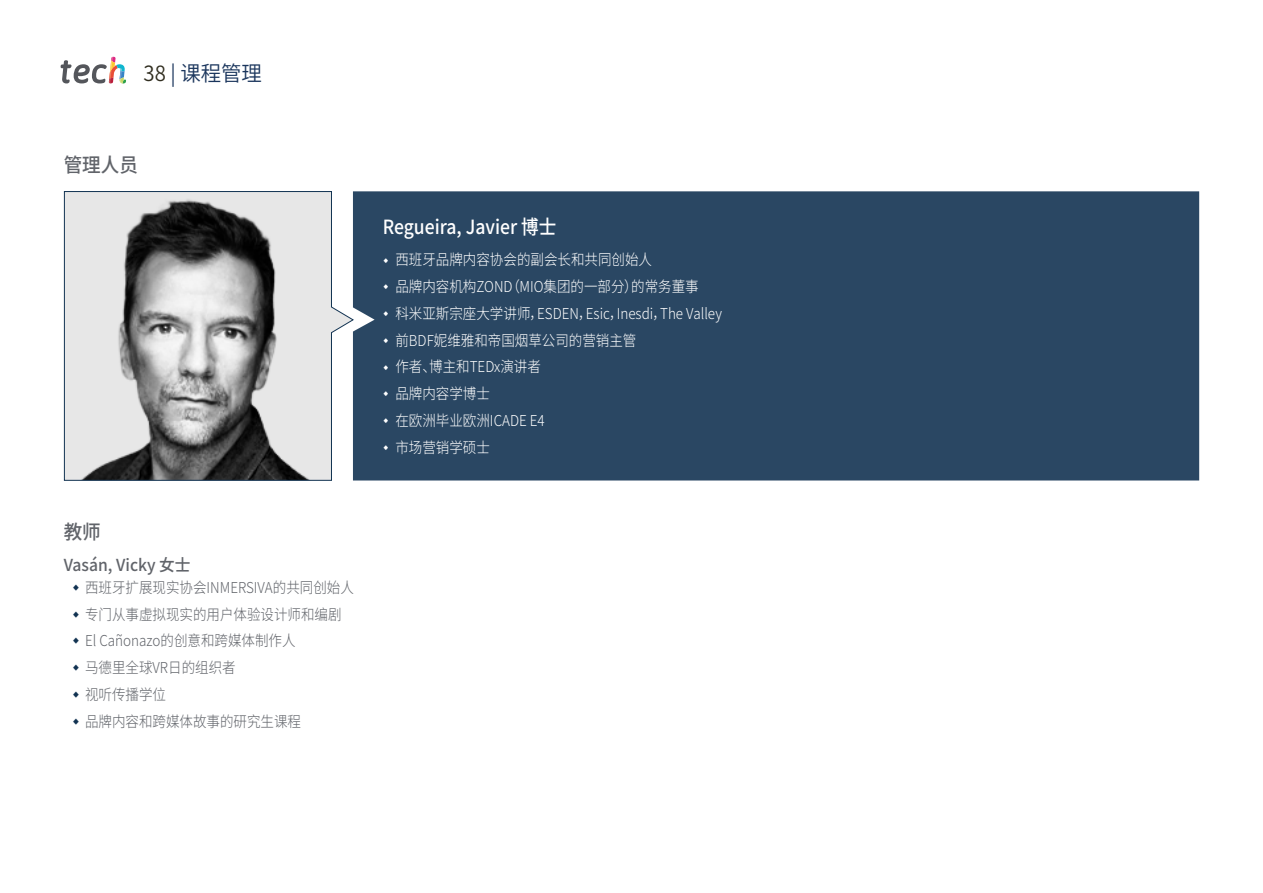
<style>
.page{position:relative;width:1263px;height:893px;background:#fff}
.page>*{position:absolute;margin:0;border:0;box-sizing:border-box;transform-origin:0 0}
.t1{font:21px "Source Han Sans CN";color:#1a355c}
.t2{font:500 19.5px "Source Han Sans CN";color:#fff;scale:.9 1}
.t3{font:500 19.5px "Source Han Sans CN";color:#61646a;scale:.95 1}
.t4{font:500 16.5px "Source Han Sans CN";color:#61646a;scale:.95 1}
.t5{font:300 15px/26.7px "Source Han Sans CN";color:#fff;scale:.9 1}
.t6{font:300 15px/26.7px "Source Han Sans CN";color:#61646a;scale:.9 1}
.s1{color:#312e20}
</style>
<div class="page">
<svg style="left:61px;top:57px;width:65px;height:27px"></svg>
<div style="left:354px;top:191px;width:845px;height:289px;background:#2a4763"></div>
<svg style="left:64px;top:191px;width:290px;height:290px"></svg>
<svg style="left:384px;top:258px;width:4px;height:5px"></svg>
<svg style="left:384px;top:285px;width:4px;height:5px"></svg>
<svg style="left:384px;top:311px;width:4px;height:5px"></svg>
<svg style="left:384px;top:338px;width:4px;height:5px"></svg>
<svg style="left:384px;top:365px;width:4px;height:5px"></svg>
<svg style="left:384px;top:392px;width:4px;height:5px"></svg>
<svg style="left:384px;top:418px;width:4px;height:5px"></svg>
<svg style="left:384px;top:445px;width:4px;height:5px"></svg>
<h1 class="t1" style="left:144px;top:61px;width:120px"><span class="s1">38</span> | 课程管理</h1>
<h2 class="t3" style="left:64px;top:153px;width:80px">管理人员</h2>
<h2 class="t3" style="left:64px;top:520px;width:41px">教师</h2>
<p class="t4" style="left:64px;top:555px;width:135px">Vasán, Vicky 女士</p>
<p class="t6" style="left:85px;top:574px;width:300px">西班牙扩展现实协会INMERSIVA的共同创始人专门从事虚拟现实的用户体验设计师和编剧<br>El Cañonazo的创意和跨媒体制作人<br>马德里全球VR日的组织者<br>视听传播学位<br>品牌内容和跨媒体故事的研究生课程</p>
<h2 class="t2" style="left:383px;top:216px;width:194px">Regueira, Javier 博士</h2>
<p class="t5" style="left:395px;top:247px;width:364px">西班牙品牌内容协会的副会长和共同创始人<br>品牌内容机构ZOND（MIO集团的一部分）的常务董事<br>科米亚斯宗座大学讲师，ESDEN，Esic，Inesdi，The Valley前BDF妮维雅和帝国烟草公司的营销主管<br>作者、博主和TEDx演讲者<br>品牌内容学博士<br>在欧洲毕业欧洲ICADE E4<br>市场营销学硕士</p>
</div>
